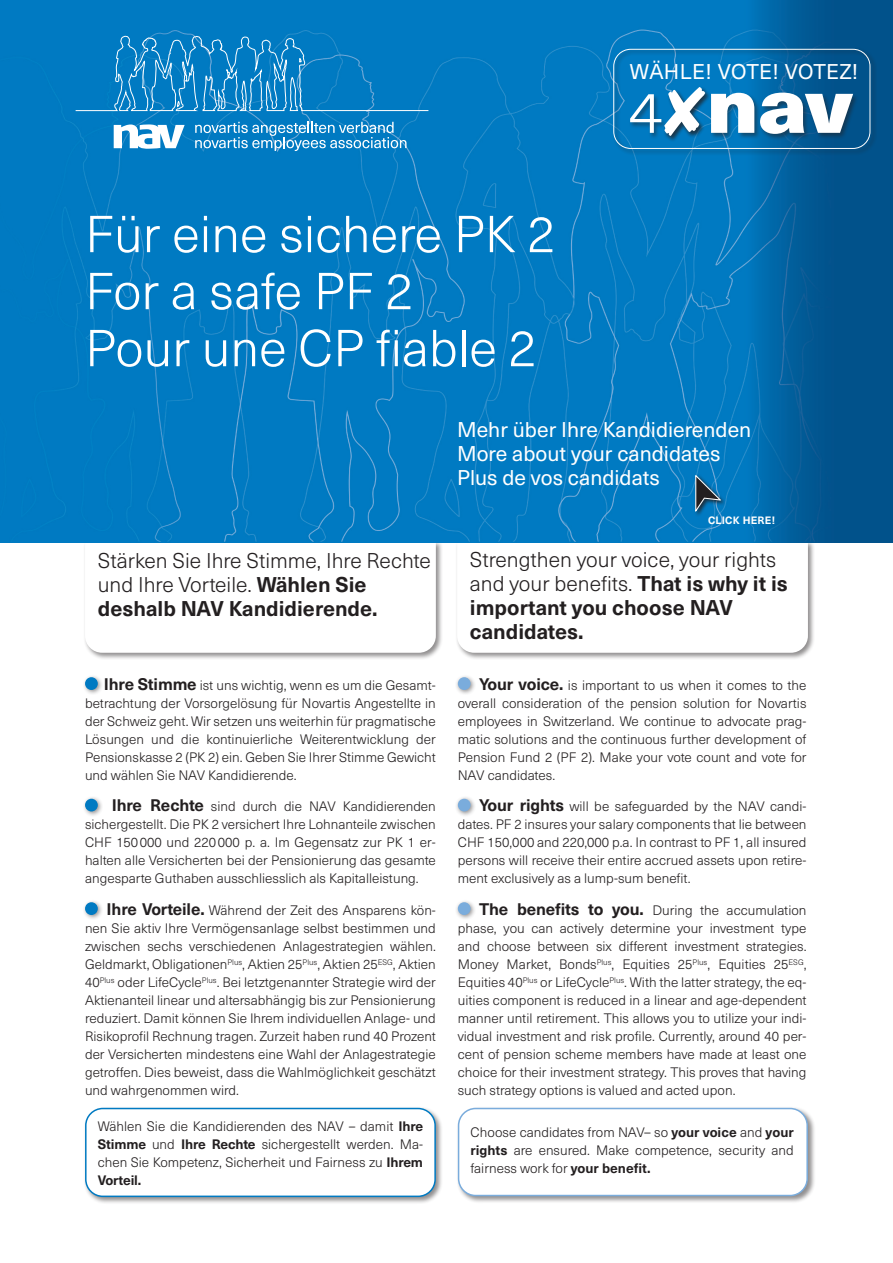
<style>
.page{position:relative;width:893px;height:1263px;background:#fff}
.page>*{position:absolute;margin:0;border:0;box-sizing:border-box;transform-origin:0 0}
.t1{font:900 76.8px "Neue Haas Unica W1 G";color:#fff;scale:1.1 1}
.t2{font:300 51px/57px "Neue Haas Unica W1 G";color:#fff}
.t3{font:300 21px/24px "Neue Haas Unica W1 G";color:#231f20}
.t4{font:21px/24px "Neue Haas Unica W1 G";color:#fff}
.t5{font:300 13.5px/18px "Neue Haas Unica W1 G";color:#231f20;text-align:justify}
.t6{font:700 10.5px "Neue Haas Unica W1 G";letter-spacing:.02em;color:#fff}
.s1{font-weight:300;font-size:57.3px}
.s2{font-weight:700}
.s3{font-weight:700;font-size:16.5px}
</style>
<div class="page">
<div style="left:83px;top:540px;width:361px;height:120px;background:#231f20;opacity:.5"></div>
<svg style="left:85px;top:542px;width:351px;height:111px"></svg>
<div style="left:455px;top:540px;width:361px;height:120px;background:#231f20;opacity:.5"></div>
<svg style="left:457px;top:542px;width:351px;height:111px"></svg>
<img style="left:0;top:0;width:893px;height:542px">
<div style="left:83px;top:1106px;width:361px;height:98px;background:#231f20;opacity:.5"></div>
<div style="left:86px;top:1108px;width:349px;height:88px;background:#fff;border-radius:17px"></div>
<div style="left:85px;top:1108px;width:351px;height:89px;border:2px solid #007ac2;border-radius:17px"></div>
<div style="left:456px;top:1106px;width:359px;height:98px;background:#231f20;opacity:.5"></div>
<div style="left:459px;top:1108px;width:348px;height:87px;background:#fff;border-radius:17px"></div>
<div style="left:458px;top:1108px;width:350px;height:88px;border:2px solid #7aacdc;border-radius:17px"></div>
<div style="left:82px;top:674px;width:22px;height:22px;background:#231f20;opacity:.5"></div>
<div style="left:85px;top:677px;width:13px;height:13px;background:#007ac2;border-radius:50%"></div>
<div style="left:82px;top:795px;width:22px;height:23px;background:#231f20;opacity:.5"></div>
<div style="left:85px;top:799px;width:13px;height:12px;background:#007ac2;border-radius:50%"></div>
<div style="left:82px;top:899px;width:22px;height:22px;background:#231f20;opacity:.5"></div>
<div style="left:85px;top:902px;width:13px;height:13px;background:#007ac2;border-radius:50%"></div>
<div style="left:455px;top:674px;width:22px;height:22px;background:#231f20;opacity:.5"></div>
<div style="left:458px;top:677px;width:13px;height:13px;background:#7aacdc;border-radius:50%"></div>
<div style="left:455px;top:795px;width:22px;height:23px;background:#231f20;opacity:.5"></div>
<div style="left:458px;top:799px;width:13px;height:12px;background:#7aacdc;border-radius:50%"></div>
<div style="left:455px;top:899px;width:22px;height:22px;background:#231f20;opacity:.5"></div>
<div style="left:458px;top:902px;width:13px;height:13px;background:#7aacdc;border-radius:50%"></div>
<svg style="left:75px;top:6px;width:354px;height:145px;background:#1987c7"></svg>
<div style="left:694px;top:474px;width:32px;height:43px;background:#231f20;opacity:.8"></div>
<svg style="left:694px;top:473px;width:27px;height:39px"></svg>
<div style="left:612px;top:47px;width:265px;height:108px;background:#231f20;opacity:.75"></div>
<div style="left:613px;top:49px;width:257px;height:100px;border:1px solid #fff;border-radius:17px"></div>
<div style="left:629px;top:86px;width:230px;height:56px;background:#231f20;opacity:.5"></div>
<div style="left:664px;top:86px;width:47px;height:55px;background:#231f20;opacity:.5"></div>
<svg style="left:664px;top:87px;width:41px;height:49px"></svg>
<h3 class="t4" style="left:630px;top:59px;width:230px">WÄHLE! VOTE! VOTEZ!</h3>
<h2 class="t2" style="left:85px;top:203px;width:472px">Für eine sichere PK 2<br>For a safe PF 2<br>Pour une CP fiable 2</h2>
<h1 class="t1" style="left:629px;top:45px;width:205px"><span class="s1">4</span> nav</h1>
<h3 class="t4" style="left:457px;top:416px;width:296px">Mehr über Ihre Kandidierenden<br>More about your candidates<br>Plus de vos candidats</h3>
<p class="t6" style="left:708px;top:512px;width:69px">CLICK HERE!</p>
<h3 class="t3" style="left:98px;top:547px;width:335px">Stärken Sie Ihre Stimme, Ihre Rechte und Ihre Vorteile. <span class="s2">Wählen Sie deshalb NAV Kandidierende.</span></h3>
<h3 class="t3" style="left:470px;top:546px;width:319px">Strengthen your voice, your rights and your benefits. <span class="s2">That is why it is important you choose NAV candidates.</span></h3>
<p class="t5" style="left:458px;top:675px;width:350px;text-indent:21px"><span class="s3">Your voice.</span> is important to us when it comes to the overall consideration of the pension solution for Novartis employees in Switzerland. We continue to advocate prag&shy;matic solutions and the continuous further development of Pension Fund 2 (PF 2). Make your vote count and vote for NAV candidates.</p>
<p class="t5" style="left:458px;top:797px;width:350px;text-indent:21px"><span class="s3">Your rights</span> will be safeguarded by the NAV candi&shy;dates. PF 2 insures your salary components that lie between CHF 150,000 and 220,000 p.a. In contrast to PF 1, all insured persons will receive their entire accrued assets upon retire&shy;ment exclusively as a lump-sum benefit.</p>
<p class="t5" style="left:458px;top:900px;width:350px;text-indent:21px"><span class="s3">The benefits to you.</span> During the accumulation phase, you can actively determine your investment type and choose between six different investment strategies.<br>Money Market, Bonds<sup>Plus</sup>, Equities 25<sup>Plus</sup>, Equities 25<sup>ESG</sup>, Equities 40<sup>Plus</sup> or LifeCycle<sup>Plus</sup>. With the latter strategy, the eq&shy;uities component is reduced in a linear and age-dependent manner until retirement. This allows you to utilize your indi&shy;vidual investment and risk profile. Currently, around 40 per&shy;cent of pension scheme members have made at least one choice for their investment strategy. This proves that having such strategy options is valued and acted upon.</p>
<p class="t5" style="left:471px;top:1122px;width:325px">Choose candidates from NAV– so <span class="s2">your voice</span> and <span class="s2">your rights</span> are ensured. Make competence, security and fairness work for <span class="s2">your benefit.</span></p>
<p class="t5" style="left:85px;top:675px;width:352px;text-indent:19px"><span class="s3">Ihre Stimme</span> ist uns wichtig, wenn es um die Gesamt&shy;betrachtung der Vorsorgelösung für Novartis Angestellte in der Schweiz geht. Wir setzen uns weiterhin für pragmatische Lösungen und die kontinuierliche Weiterentwicklung der Pensionskasse 2 (PK 2) ein. Geben Sie Ihrer Stimme Gewicht und wählen Sie NAV Kandidierende.</p>
<p class="t5" style="left:85px;top:797px;width:352px;text-indent:27px"><span class="s3">Ihre Rechte</span> sind durch die NAV Kandidierenden sichergestellt. Die PK 2 versichert Ihre Lohnanteile zwischen CHF 150000 und 220000 p. a. Im Gegensatz zur PK 1 er&shy;halten alle Versicherten bei der Pensionierung das gesamte angesparte Guthaben ausschliesslich als Kapitalleistung.</p>
<p class="t5" style="left:85px;top:900px;width:352px;text-indent:22px"><span class="s3">Ihre Vorteile.</span> Während der Zeit des Ansparens kön&shy;nen Sie aktiv Ihre Vermögensanlage selbst bestimmen und zwischen sechs verschiedenen Anlagestrategien wählen.<br>Geldmarkt, Obligationen<sup>Plus</sup>, Aktien 25<sup>Plus</sup>, Aktien 25<sup>ESG</sup>, Aktien 40<sup>Plus</sup> oder LifeCycle<sup>Plus</sup>. Bei letztgenannter Strategie wird der Aktienanteil linear und altersabhängig bis zur Pensionierung reduziert. Damit können Sie Ihrem individuellen Anlage- und Risikoprofil Rechnung tragen. Zurzeit haben rund 40 Prozent der Versicherten mindestens eine Wahl der Anlagestrategie getroffen. Dies beweist, dass die Wahlmöglichkeit geschätzt und wahrgenommen wird.</p>
<p class="t5" style="left:98px;top:1116px;width:327px">Wählen Sie die Kandidierenden des NAV – damit <span class="s2">Ihre Stimme</span> und <span class="s2">Ihre Rechte</span> sichergestellt werden. Ma&shy;chen Sie Kompetenz, Sicherheit und Fairness zu <span class="s2">Ihrem Vorteil.</span></p>
</div>
